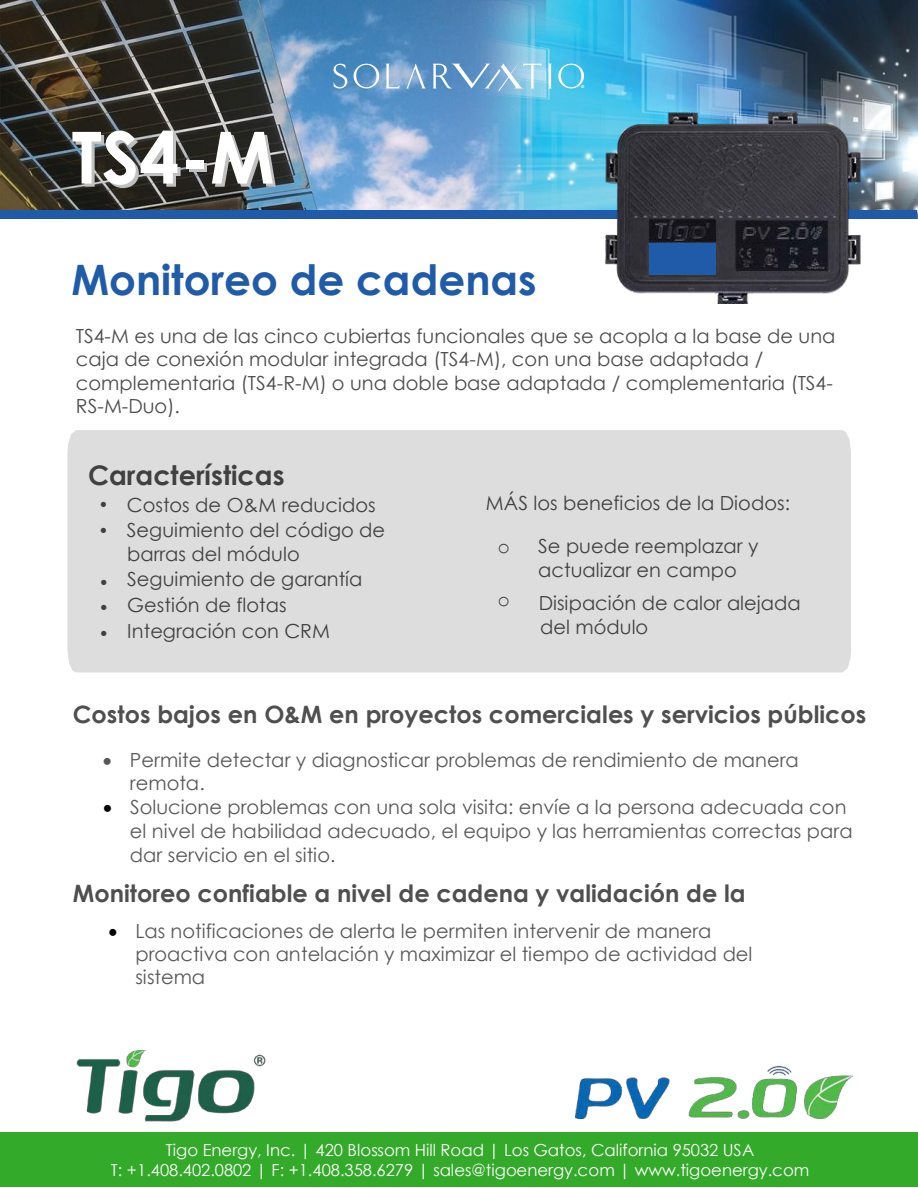
<style>
.page{position:relative;width:918px;height:1188px;background:#fff}
.page>*{position:absolute;margin:0;border:0;box-sizing:border-box;transform-origin:0 0}
.t1{font:700 72px "Century Gothic";color:#fff}
.t2{font:700 42px "Century Gothic";color:#1f5ba9}
.t3{font:700 27px "Century Gothic";color:#404040}
.t4{font:700 24px/29.7px "Century Gothic";color:#4f4f4f}
.t5{font:21px/25.8px "Arial";color:#404040}
.t6{font:21px "Courier New";color:#404040}
.t7{font:19.5px/23.4px "Century Gothic";color:#585858}
.t8{font:19.5px/25.2px "Century Gothic";color:#404040}
.t9{font:19.5px/23.4px "Century Gothic";color:#4a4d4a}
.t10{font:16.5px/20px "Century Gothic";color:#fff;text-align:center}
.t11{font:700 4.05px "Helvetica Neue LT Pro";color:#fff}
.s1{color:#000}
</style>
<div class="page">
<div style="left:0;top:1132px;width:918px;height:55px;background:#33aa29"></div>
<div style="left:68px;top:430px;width:783px;height:242px;background:#ddd"></div>
<img style="left:0;top:0;width:918px;height:210px">
<div style="left:0;top:210px;width:916px;height:9px;background:#1f5ba9"></div>
<img style="left:556px;top:97px;width:362px;height:206px">
<div style="left:649px;top:243px;width:67px;height:32px;background:#1f5ba8"></div>
<img style="left:575px;top:1067px;width:277px;height:52px">
<img style="left:76px;top:1049px;width:190px;height:73px">
<svg style="left:406px;top:64px;width:20px;height:24px"></svg>
<svg style="left:334px;top:64px;width:13px;height:25px"></svg>
<svg style="left:353px;top:63px;width:26px;height:26px"></svg>
<svg style="left:386px;top:64px;width:14px;height:24px"></svg>
<svg style="left:548px;top:64px;width:4px;height:24px"></svg>
<svg style="left:558px;top:63px;width:26px;height:26px"></svg>
<svg style="left:433px;top:60px;width:109px;height:33px;background:#86b3d7"></svg>
<h1 class="t1" style="left:72px;top:103px;width:205px">TS4-M</h1>
<p class="t11" style="left:581px;top:84px;width:5px">®</p>
<h2 class="t2" style="left:71px;top:248px;width:467px">Monitoreo de cadenas</h2>
<p class="t9" style="left:76px;top:324px;width:761px">TS4-M es una de las cinco cubiertas funcionales que se acopla a la base de una caja de conexión modular integrada (TS4-M), con una base adaptada / complementaria (TS4-R-M) o una doble base adaptada / complementaria (TS4- RS-M-Duo).</p>
<h3 class="t3" style="left:88px;top:454px;width:198px">Características</h3>
<p class="t5" style="left:100px;top:491px;width:9px">• •</p>
<p class="t8" style="left:127px;top:492px;width:260px">Costos de O&amp;M reducidos<br>Seguimiento del código de barras del módulo<br>Seguimiento de garantía<br>Gestión de flotas<br>Integración con CRM</p>
<p class="t8" style="left:486px;top:490px;width:306px">MÁS los beneficios de la Diodos:</p>
<p class="t8" style="left:538px;top:534px;width:222px;line-height:23.4px">Se puede reemplazar y actualizar en campo</p>
<p class="t8" style="left:539px;top:591px;width:264px;line-height:24px">Disipación de calor alejada del módulo</p>
<p class="t6" style="left:497px;top:534px;width:14px">o</p>
<p class="t5" style="left:100px;top:569px;width:9px;text-align:justify">• • •</p>
<p class="t6" style="left:497px;top:587px;width:14px">o</p>
<p class="t4" style="left:73px;top:698px;width:795px">Costos bajos en O&amp;M en proyectos comerciales y servicios públicos</p>
<p class="t7" style="left:130px;top:748px;width:670px;text-indent:-27px">• Permite detectar y diagnosticar problemas de rendimiento de manera remota.</p>
<p class="t7" style="left:130px;top:795px;width:724px;line-height:24px;text-indent:-27px"><span class="s1">•</span> Solucione problemas con una sola visita: envíe a la persona adecuada con el nivel de habilidad adecuado, el equipo y las herramientas correctas para dar servicio en el sitio.</p>
<p class="t4" style="left:73px;top:877px;width:674px">Monitoreo confiable a nivel de cadena y validación de la producción</p>
<p class="t7" style="left:135px;top:919px;width:619px;text-indent:-27px"><span class="s1">•</span> Las notificaciones de alerta le permiten intervenir de manera proactiva con antelación y maximizar el tiempo de actividad del sistema</p>
<p class="t10" style="left:111px;top:1139px;width:700px">Tigo Energy, Inc. | 420 Blossom Hill Road | Los Gatos, California 95032 USA<br>T: +1.408.402.0802 | F: +1.408.358.6279 | sales@tigoenergy.com | www.tigoenergy.com</p>
</div>
